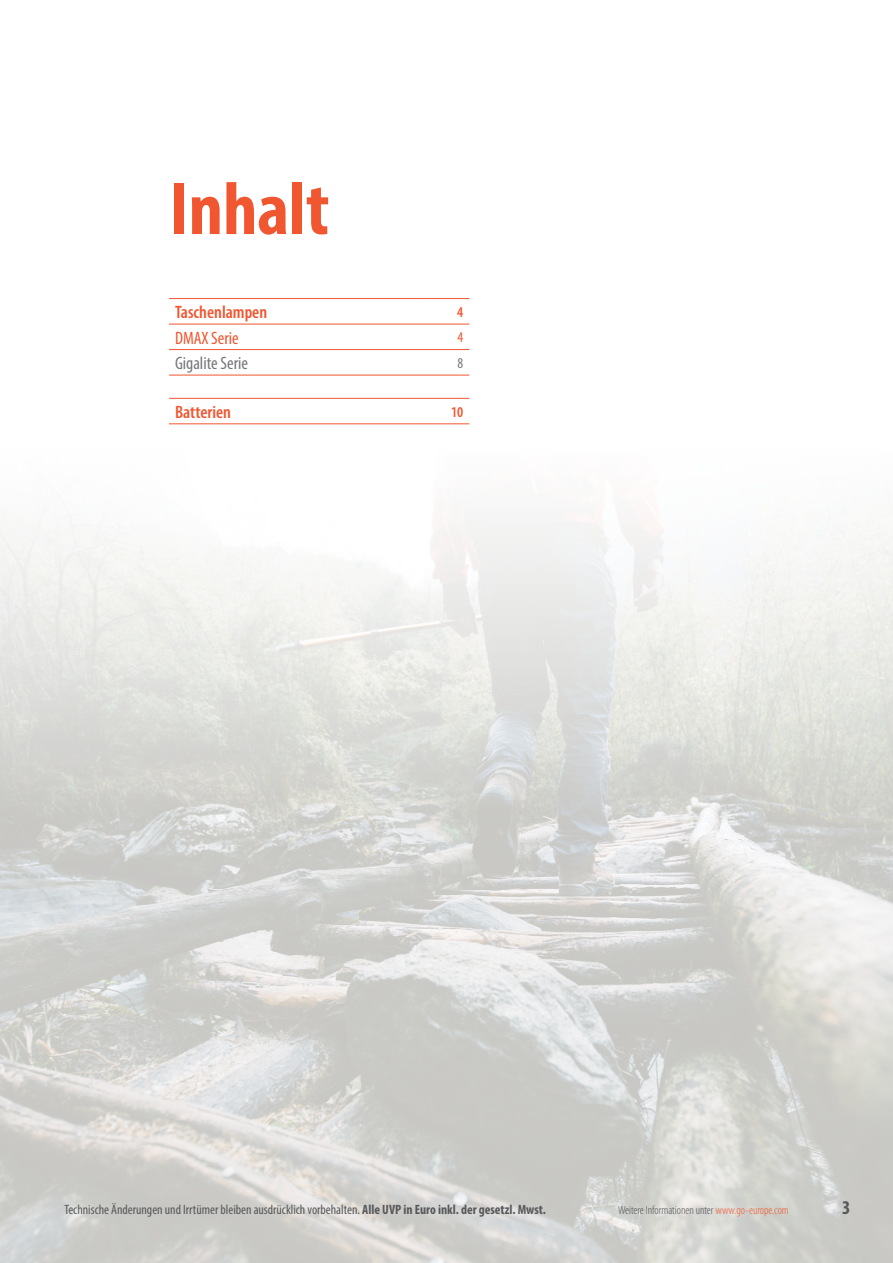
<style>
.page{position:relative;width:893px;height:1263px;background:#fff}
.page>*{position:absolute;margin:0;border:0;box-sizing:border-box;transform-origin:0 0}
.t1{font:700 condensed 75px "Myriad Pro";color:#f05630}
.t2{font:700 condensed 19.5px "Myriad Pro";color:#57585a}
.t3{font:600 condensed 18px "Myriad Pro";color:#f05630}
.t4{font:condensed 18px "Myriad Pro";color:#767579}
.t5{font:condensed 18px "Myriad Pro";color:#f0562f}
.t6{font:600 condensed 15px "Myriad Pro";color:#f05630}
.t7{font:condensed 15px "Myriad Pro";color:#f0562f}
.t8{font:condensed 15px "Myriad Pro";color:#767579}
.t9{font:condensed 13.5px "Myriad Pro";color:#57585a}
.t10{font:300 condensed 12px "Myriad Pro";color:#4e5052}
.s1{font-weight:700}
.s2{color:#f0562f}
</style>
<div class="page">
<img style="left:0;top:521px;width:893px;height:742px">
<hr style="left:169px;top:298px;width:262px;height:1px;background:#f05630">
<hr style="left:431px;top:298px;width:38px;height:1px;background:#f05630">
<hr style="left:169px;top:324px;width:262px;height:1px;background:#f05630">
<hr style="left:431px;top:324px;width:38px;height:1px;background:#f05630">
<hr style="left:169px;top:349px;width:262px;height:1px;background:#f05630">
<hr style="left:431px;top:349px;width:38px;height:1px;background:#f05630">
<hr style="left:169px;top:375px;width:262px;height:1px;background:#f05630">
<hr style="left:431px;top:375px;width:38px;height:1px;background:#f05630">
<hr style="left:169px;top:398px;width:262px;height:1px;background:#f05630">
<hr style="left:431px;top:398px;width:38px;height:1px;background:#f05630">
<hr style="left:169px;top:424px;width:262px;height:1px;background:#f05630">
<hr style="left:431px;top:424px;width:38px;height:1px;background:#f05630">
<h1 class="t1" style="left:170px;top:162px;width:161px">Inhalt</h1>
<h3 class="t3" style="left:175px;top:301px;width:94px">Taschenlampen</h3>
<p class="t6" style="left:457px;top:303px;width:8px">4</p>
<h3 class="t5" style="left:175px;top:327px;width:65px">DMAX Serie</h3>
<p class="t7" style="left:458px;top:328px;width:7px">4</p>
<h3 class="t4" style="left:175px;top:352px;width:74px">Gigalite Serie</h3>
<p class="t8" style="left:458px;top:354px;width:7px">8</p>
<h3 class="t3" style="left:175px;top:401px;width:57px">Batterien</h3>
<p class="t6" style="left:451px;top:402px;width:14px">10</p>
<p class="t9" style="left:64px;top:1201px;width:483px">Technische Änderungen und Irrtümer bleiben ausdrücklich vorbehalten. <span class="s1">Alle UVP in Euro inkl. der gesetzl. Mwst.</span></p>
<p class="t10" style="left:618px;top:1204px;width:172px">Weitere Informationen unter <span class="s2">www.go-europe.com</span></p>
<h2 class="t2" style="left:842px;top:1195px;width:10px">3</h2>
</div>
